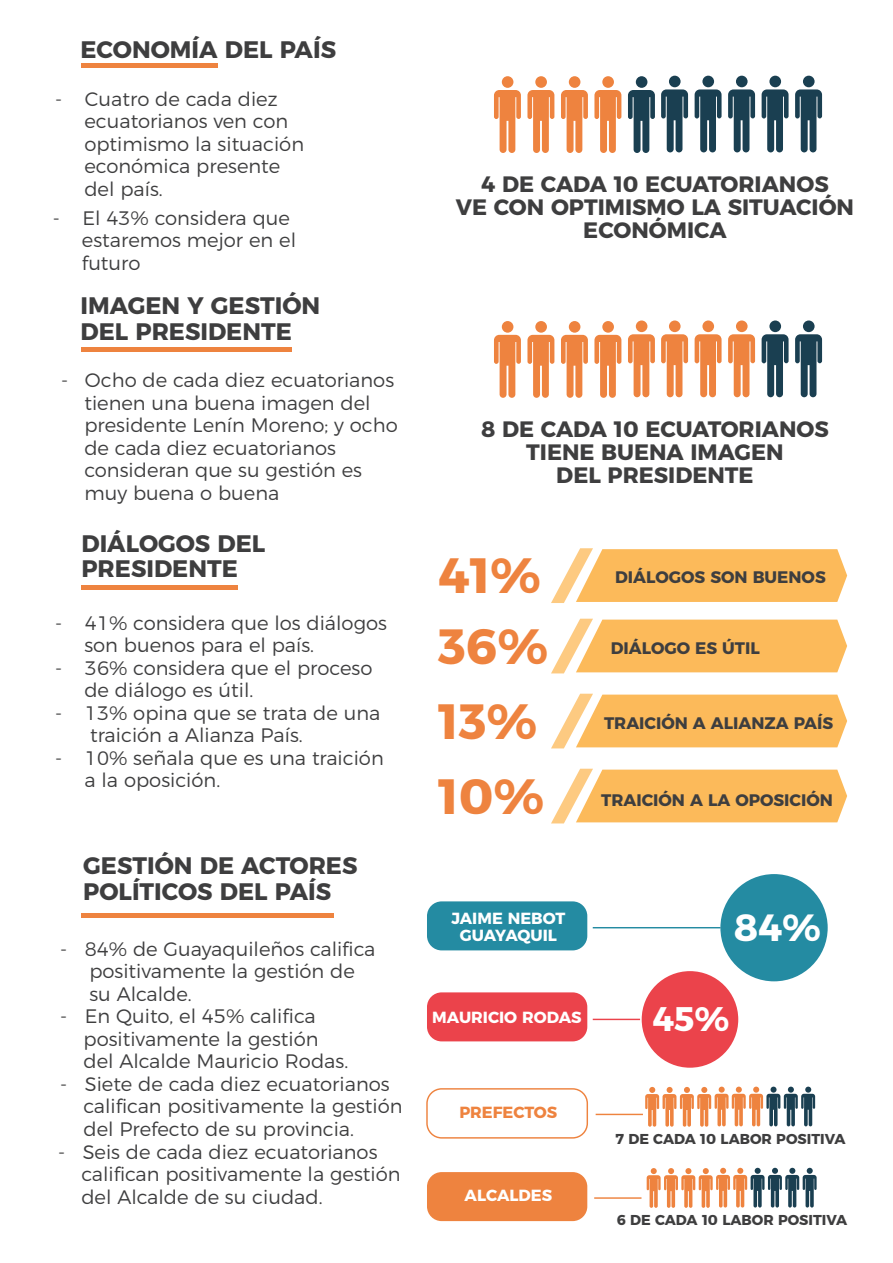
<style>
.page{position:relative;width:893px;height:1263px;background:#fff}
.page>*{position:absolute;margin:0;border:0;box-sizing:border-box;transform-origin:0 0}
.t1{font:700 49.5px/75px "Montserrat";color:#ee833f}
.t2{font:700 37.8px "Montserrat";color:#fff}
.t3{font:700 34.05px "Montserrat";color:#fff}
.t4{font:700 23.85px/25.8px "Montserrat";color:#3e3e3f}
.t5{font:700 22.2px/23.1px "Montserrat";color:#3e3e3f;text-align:center}
.t6{font:300 19.5px/22.5px "Montserrat";color:#3e3e3f}
.t7{font:700 16.65px "Montserrat";color:#3e3e3f}
.t8{font:700 16.05px/16.6px "Montserrat";color:#fff;text-align:center}
.t9{font:700 16.05px "Montserrat";color:#ee833f}
.t10{font:700 14.4px "Montserrat";color:#3e3e3f}
</style>
<div class="page">
<hr style="left:593px;top:1019px;width:47px;height:1px;background:#eb434b">
<hr style="left:596px;top:1114px;width:47px;height:1px;background:#ee833f">
<hr style="left:594px;top:1197px;width:47px;height:2px;background:#ee833f">
<div style="left:427px;top:901px;width:160px;height:49px;background:#248ba2;border-radius:15px"></div>
<div style="left:427px;top:992px;width:160px;height:49px;background:#eb434b;border-radius:15px"></div>
<div style="left:426px;top:1088px;width:162px;height:50px;border:1px solid #ee833f;border-radius:15px"></div>
<div style="left:427px;top:1172px;width:160px;height:49px;background:#ee833f;border-radius:15px"></div>
<svg style="left:551px;top:548px;width:296px;height:55px;background:#fcc472"></svg>
<svg style="left:661px;top:76px;width:27px;height:76px"></svg>
<svg style="left:695px;top:76px;width:27px;height:76px"></svg>
<svg style="left:728px;top:76px;width:27px;height:76px"></svg>
<svg style="left:762px;top:76px;width:27px;height:76px"></svg>
<svg style="left:795px;top:76px;width:27px;height:76px"></svg>
<svg style="left:494px;top:76px;width:27px;height:77px"></svg>
<svg style="left:527px;top:76px;width:27px;height:77px"></svg>
<svg style="left:561px;top:76px;width:27px;height:77px"></svg>
<svg style="left:594px;top:76px;width:27px;height:77px"></svg>
<svg style="left:628px;top:76px;width:27px;height:77px"></svg>
<svg style="left:661px;top:320px;width:27px;height:77px"></svg>
<svg style="left:628px;top:320px;width:27px;height:77px"></svg>
<svg style="left:695px;top:320px;width:27px;height:77px"></svg>
<svg style="left:728px;top:320px;width:27px;height:77px"></svg>
<svg style="left:762px;top:320px;width:27px;height:77px"></svg>
<svg style="left:795px;top:320px;width:27px;height:77px"></svg>
<svg style="left:494px;top:321px;width:27px;height:77px"></svg>
<svg style="left:527px;top:321px;width:27px;height:77px"></svg>
<svg style="left:561px;top:321px;width:27px;height:77px"></svg>
<svg style="left:594px;top:321px;width:27px;height:77px"></svg>
<svg style="left:645px;top:1086px;width:170px;height:41px"></svg>
<div style="left:81px;top:63px;width:137px;height:5px;background:#ee833f"></div>
<div style="left:81px;top:347px;width:211px;height:5px;background:#ee833f"></div>
<hr style="left:81px;top:585px;width:157px;height:4px;background:#ee833f">
<hr style="left:81px;top:913px;width:253px;height:4px;background:#ee833f">
<div style="left:720px;top:874px;width:108px;height:107px;background:#248ba2;border-radius:50%"></div>
<div style="left:642px;top:971px;width:96px;height:97px;background:#eb434b;border-radius:50%"></div>
<svg style="left:551px;top:619px;width:296px;height:54px;background:#fcc26f"></svg>
<svg style="left:551px;top:694px;width:296px;height:54px;background:#fcc26f"></svg>
<svg style="left:551px;top:769px;width:296px;height:54px;background:#fcc26f"></svg>
<svg style="left:647px;top:1168px;width:170px;height:40px"></svg>
<hr style="left:593px;top:927px;width:127px;height:1px;background:#248ba2">
<p class="t4" style="left:81px;top:35px;width:257px">ECONOMÍA DEL PAÍS</p>
<p class="t6" style="left:84px;top:86px;width:221px;text-indent:-29px">- Cuatro de cada diez ecuatorianos ven con optimismo la situación económica presente del país.</p>
<p class="t6" style="left:82px;top:205px;width:216px;text-indent:-29px">- El 43% considera que estaremos mejor en el futuro</p>
<p class="t4" style="left:81px;top:291px;width:241px">IMAGEN Y GESTIÓN<br>DEL PRESIDENTE</p>
<p class="t6" style="left:84px;top:367px;width:315px;text-indent:-23px">- Ocho de cada diez ecuatorianos tienen una buena imagen del presidente Lenín Moreno; y ocho de cada diez ecuatorianos consideran que su gestión es muy buena o buena</p>
<p class="t4" style="left:81px;top:528px;width:185px">DIÁLOGOS DEL<br>PRESIDENTE</p>
<p class="t6" style="left:84px;top:610px;width:304px;text-indent:-29px">- 41% considera que los diálogos son buenos para el país.</p>
<p class="t6" style="left:84px;top:655px;width:289px;text-indent:-29px">- 36% considera que el proceso de diálogo es útil.</p>
<p class="t6" style="left:90px;top:700px;width:292px;text-indent:-35px">- 13% opina que se trata de una traición a Alianza País.</p>
<p class="t6" style="left:84px;top:745px;width:301px;text-indent:-29px">- 10% señala que es una traición a la oposición.</p>
<p class="t4" style="left:83px;top:850px;width:276px">GESTIÓN DE ACTORES<br>POLÍTICOS DEL PAÍS</p>
<p class="t6" style="left:89px;top:936px;width:288px;text-indent:-29px">- 84% de Guayaquileños califica positivamente la gestión de su Alcalde.</p>
<p class="t6" style="left:84px;top:1003px;width:266px;text-indent:-23px">- En Quito, el 45% califica positivamente la gestión del Alcalde Mauricio Rodas.</p>
<p class="t6" style="left:84px;top:1071px;width:321px;text-indent:-23px">- Siete de cada diez ecuatorianos califican positivamente la gestión del Prefecto de su provincia.</p>
<p class="t6" style="left:81px;top:1139px;width:321px;text-indent:-23px">- Seis de cada diez ecuatorianos califican positivamente la gestión del Alcalde de su ciudad.</p>
<p class="t5" style="left:456px;top:171px;width:400px">4 DE CADA 10 ECUATORIANOS<br>VE CON OPTIMISMO LA SITUACIÓN<br>ECONÓMICA</p>
<p class="t5" style="left:481px;top:416px;width:349px">8 DE CADA 10 ECUATORIANOS<br>TIENE BUENA IMAGEN<br>DEL PRESIDENTE</p>
<h1 class="t1" style="left:438px;top:534px;width:104px">41%</h1>
<h1 class="t1" style="left:438px;top:605px;width:111px">36%<br>13%<br>10%</h1>
<p class="t7" style="left:615px;top:563px;width:212px">DIÁLOGOS SON BUENOS</p>
<p class="t7" style="left:611px;top:635px;width:151px">DIÁLOGO ES ÚTIL</p>
<p class="t7" style="left:604px;top:710px;width:231px">TRAICIÓN A ALIANZA PAÍS</p>
<p class="t7" style="left:601px;top:786px;width:233px">TRAICIÓN A LA OPOSICIÓN</p>
<p class="t8" style="left:451px;top:908px;width:115px">JAIME NEBOT<br>GUAYAQUIL</p>
<p class="t8" style="left:432px;top:1008px;width:151px">MAURICIO RODAS</p>
<p class="t9" style="left:459px;top:1099px;width:99px">PREFECTOS</p>
<p class="t8" style="left:465px;top:1186px;width:89px">ALCALDES</p>
<h2 class="t2" style="left:734px;top:896px;width:89px">84%</h2>
<h3 class="t3" style="left:652px;top:991px;width:79px">45%</h3>
<p class="t10" style="left:615px;top:1127px;width:232px">7 DE CADA 10 LABOR POSITIVA</p>
<p class="t10" style="left:617px;top:1208px;width:232px">6 DE CADA 10 LABOR POSITIVA</p>
</div>
